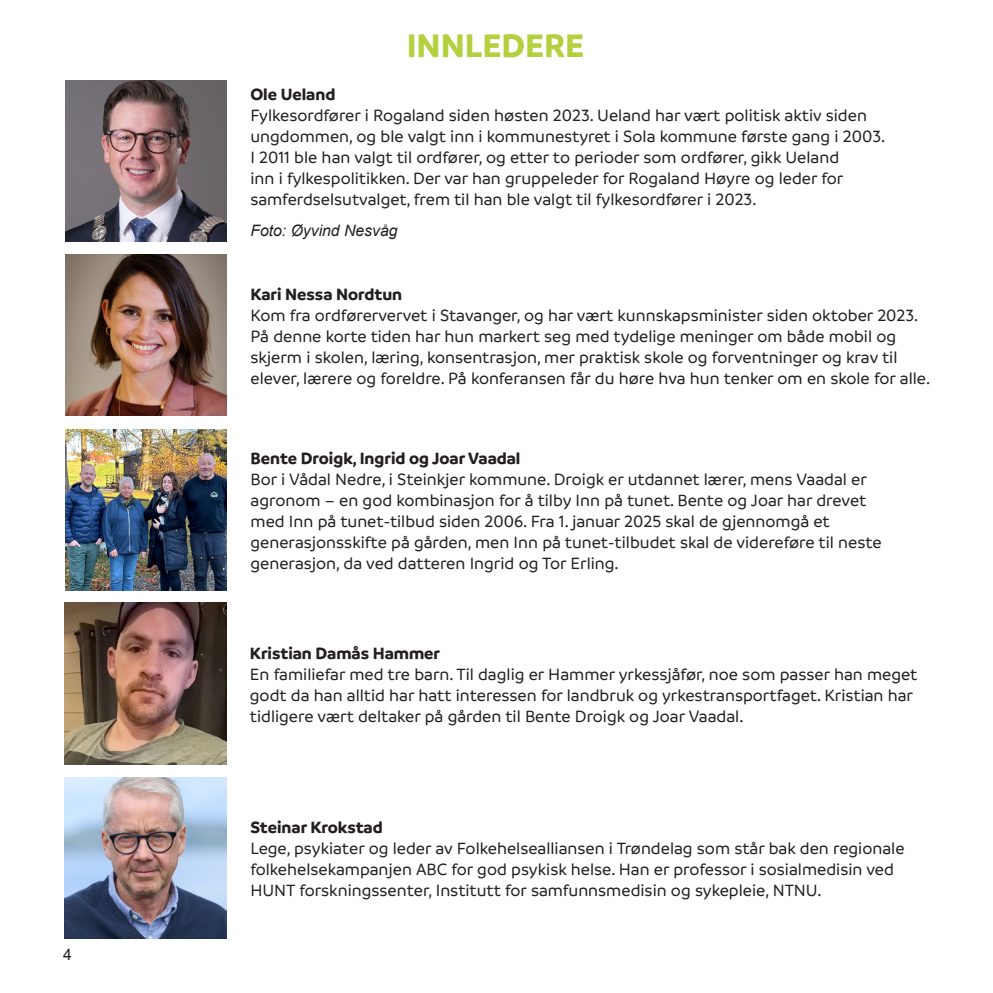
<style>
.page{position:relative;width:993px;height:993px;background:#fff}
.page>*{position:absolute;margin:0;border:0;box-sizing:border-box;transform-origin:0 0}
.t1{font:700 35px "Branding";color:#b4d03e}
.t2{font:500 17.5px/21px "Branding";color:#231f20}
.t3{font:700 17.5px "Branding";color:#231f20}
.t4{font:italic 15.75px "Arial";color:#231f20}
.t5{font:15.75px "Arial";color:#231f20}
</style>
<div class="page">
<img style="left:65px;top:254px;width:162px;height:162px">
<img style="left:65px;top:80px;width:162px;height:162px">
<img style="left:65px;top:429px;width:162px;height:161px">
<img style="left:65px;top:777px;width:161px;height:161px">
<img style="left:65px;top:602px;width:161px;height:162px">
<p class="t5" style="left:63px;top:943px;width:10px">4</p>
<p class="t1" style="left:406px;top:25px;width:179px">INNLEDERE</p>
<p class="t3" style="left:250px;top:84px;width:86px">Ole Ueland</p>
<p class="t2" style="left:250px;top:104px;width:636px">Fylkesordfører i Rogaland siden høsten 2023. Ueland har vært politisk aktiv siden ungdommen, og ble valgt inn i kommunestyret i Sola kommune første gang i 2003.<br>I 2011 ble han valgt til ordfører, og etter to perioder som ordfører, gikk Ueland<br>inn i fylkespolitikken. Der var han gruppeleder for Rogaland Høyre og leder for samferdselsutvalget, frem til han ble valgt til fylkesordfører i 2023.</p>
<p class="t4" style="left:250px;top:220px;width:149px">Foto: Øyvind Nesvåg</p>
<p class="t3" style="left:250px;top:284px;width:153px">Kari Nessa Nordtun</p>
<p class="t2" style="left:250px;top:305px;width:681px">Kom fra ordførervervet i Stavanger, og har vært kunnskapsminister siden oktober 2023.<br>På denne korte tiden har hun markert seg med tydelige meninger om både mobil og skjerm i skolen, læring, konsentrasjon, mer praktisk skole og forventninger og krav til elever, lærere og foreldre. På konferansen får du høre hva hun tenker om en skole for alle.</p>
<p class="t3" style="left:250px;top:448px;width:271px">Bente Droigk, Ingrid og Joar Vaadal</p>
<p class="t2" style="left:250px;top:469px;width:632px">Bor i Vådal Nedre, i Steinkjer kommune. Droigk er utdannet lærer, mens Vaadal er agronom – en god kombinasjon for å tilby Inn på tunet. Bente og Joar har drevet med Inn på tunet-tilbud siden 2006. Fra 1. januar 2025 skal de gjennomgå et generasjonsskifte på gården, men Inn på tunet-tilbudet skal de videreføre til neste generasjon, da ved datteren Ingrid og Tor Erling.</p>
<p class="t3" style="left:250px;top:642px;width:192px">Kristian Damås Hammer</p>
<p class="t2" style="left:250px;top:663px;width:668px">En familiefar med tre barn. Til daglig er Hammer yrkessjåfør, noe som passer han meget godt da han alltid har hatt interessen for landbruk og yrkestransportfaget. Kristian har tidligere vært deltaker på gården til Bente Droigk og Joar Vaadal.</p>
<p class="t3" style="left:250px;top:817px;width:134px">Steinar Krokstad</p>
<p class="t2" style="left:250px;top:837px;width:655px">Lege, psykiater og leder av Folkehelsealliansen i Trøndelag som står bak den regionale folkehelsekampanjen ABC for god psykisk helse. Han er professor i sosialmedisin ved<br>HUNT forskningssenter, Institutt for samfunnsmedisin og sykepleie, NTNU.</p>
</div>
